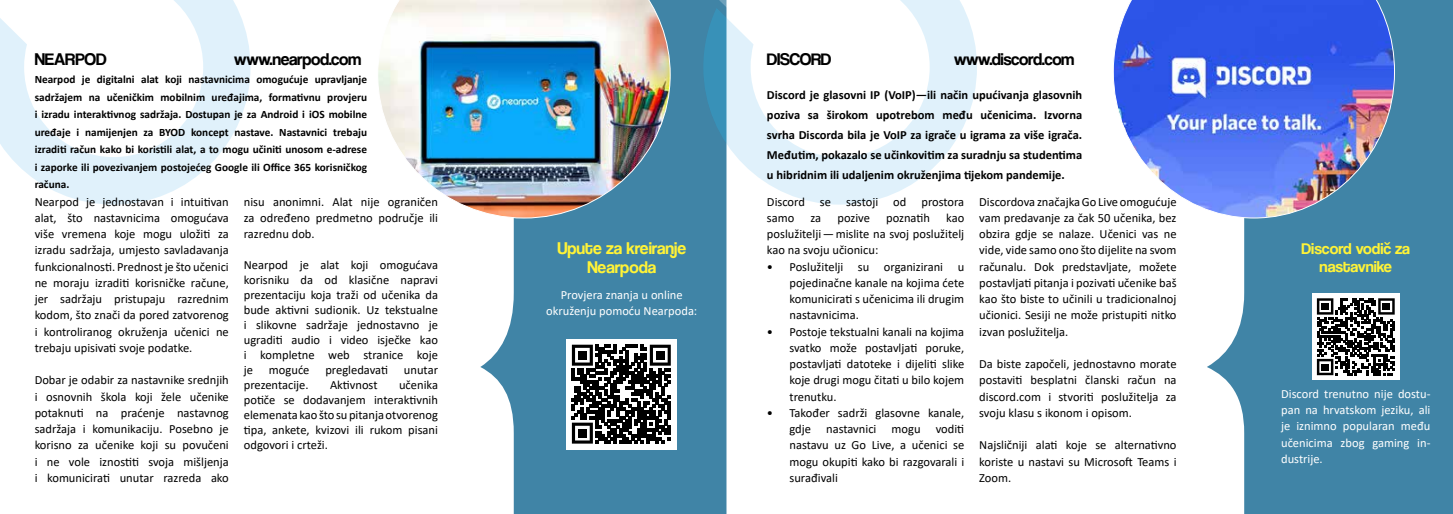
<style>
.page{position:relative;width:1453px;height:514px;background:#fff}
.page>*{position:absolute;margin:0;border:0;box-sizing:border-box;transform-origin:0 0}
.t1{font:17.5px "Coolvetica Rg";letter-spacing:-.02em;color:#000}
.t2{font:17.5px/18.8px "Coolvetica Rg";color:#fff337;text-align:center}
.t3{font:17.5px "Coolvetica Rg";color:#000}
.t4{font:16.25px/18.8px "Coolvetica Rg";color:#fff337;text-align:center}
.t5{font:12.5px/16.2px "Calibri";color:#000;text-align:justify}
.t6{font:700 12.5px/20px "Calibri";color:#000;text-align:justify}
.t7{font:12.5px/16.2px "Calibri";color:#fff;text-align:center}
.t8{font:700 11.25px/17.5px "Calibri";color:#000;text-align:justify}
</style>
<div class="page">
<svg style="left:480px;top:0;width:246px;height:514px;background:#5994b1"></svg>
<svg style="left:1207px;top:0;width:246px;height:514px;background:#5893b1"></svg>
<img style="left:378px;top:0;width:293px;height:219px">
<img style="left:1113px;top:0;width:282px;height:219px">
<svg style="left:0;top:0;width:250px;height:205px;fill:#e0f1fb"></svg>
<svg style="left:0;top:0;width:163px;height:119px"></svg>
<svg style="left:703px;top:0;width:274px;height:205px;fill:#e0f1fb"></svg>
<svg style="left:691px;top:0;width:199px;height:119px"></svg>
<div style="left:566px;top:339px;width:111px;height:110px;background:#fff"></div>
<svg style="left:572px;top:345px;width:99px;height:98px"></svg>
<div style="left:578px;top:351px;width:9px;height:9px;background:#000"></div>
<div style="left:656px;top:351px;width:9px;height:9px;background:#000"></div>
<div style="left:578px;top:428px;width:9px;height:9px;background:#000"></div>
<div style="left:1312px;top:294px;width:87px;height:86px;background:#fff"></div>
<svg style="left:1317px;top:298px;width:77px;height:77px"></svg>
<div style="left:1321px;top:303px;width:7px;height:7px;background:#000"></div>
<div style="left:1383px;top:303px;width:7px;height:7px;background:#000"></div>
<div style="left:1321px;top:363px;width:7px;height:7px;background:#000"></div>
<h1 class="t3" style="left:35px;top:49px;width:74px">NEARPOD</h1>
<h1 class="t1" style="left:234px;top:49px;width:129px">www.nearpod.com</h1>
<p class="t8" style="left:35px;top:70px;width:334px">Nearpod je digitalni alat koji nastavnicima omogućuje upravljanje sadržajem na učeničkim mobilnim uređajima, formativnu provjeru i izradu interaktivnog sadržaja. Dostupan je za Android i iOS mobilne uređaje i namijenjen za BYOD koncept nastave. Nastavnici trebaju izraditi račun kako bi koristili alat, a to mogu učiniti unosom e-adrese i zaporke ili povezivanjem postojećeg Google ili Office 365 korisničkog računa.</p>
<p class="t5" style="left:35px;top:193px;width:196px">Nearpod je jednostavan i intuitivan alat, što nastavnicima omogućava više vremena koje mogu uložiti za izradu sadržaja, umjesto savladavanja funkcionalnosti. Prednost je što učenici ne moraju izraditi korisničke račune, jer sadržaju pristupaju razrednim kodom, što znači da pored zatvorenog i kontroliranog okruženja učenici ne trebaju upisivati svoje podatke.</p>
<p class="t5" style="left:35px;top:372px;width:196px">Dobar je odabir za nastavnike srednjih i osnovnih škola koji žele učenike potaknuti na praćenje nastavnog sadržaja i komunikaciju. Posebno je korisno za učenike koji su povučeni i ne vole iznostiti svoja mišljenja i komunicirati unutar razreda ako</p>
<p class="t5" style="left:244px;top:193px;width:196px">nisu anonimni. Alat nije ograničen za određeno predmetno područje ili razrednu dob.</p>
<p class="t5" style="left:244px;top:257px;width:196px;line-height:15px">Nearpod je alat koji omogućava korisniku da od klasične napravi prezentaciju koja traži od učenika da bude aktivni sudionik. Uz tekstualne i slikovne sadržaje jednostavno je ugraditi audio i video isječke kao i kompletne web stranice koje je</p>
<p class="t5" style="left:269px;top:362px;width:42px">moguće</p>
<p class="t5" style="left:325px;top:362px;width:64px">pregledavati</p>
<p class="t5" style="left:404px;top:362px;width:36px">unutar</p>
<p class="t5" style="left:244px;top:377px;width:66px">prezentacije.</p>
<p class="t5" style="left:330px;top:377px;width:49px">Aktivnost</p>
<p class="t5" style="left:244px;top:377px;width:196px;line-height:15px;text-indent:155px">učenika potiče se dodavanjem interaktivnih elemenata kao što su pitanja otvorenog tipa, ankete, kvizovi ili rukom pisani odgovori i crteži.</p>
<h1 class="t2" style="left:557px;top:239px;width:130px">Upute za kreiranje<br>Nearpoda</h1>
<p class="t7" style="left:546px;top:286px;width:153px">Provjera znanja u online okruženju pomoću Nearpoda:</p>
<h1 class="t1" style="left:767px;top:49px;width:66px">DISCORD</h1>
<h1 class="t1" style="left:954px;top:49px;width:122px">www.discord.com</h1>
<p class="t6" style="left:767px;top:84px;width:317px">Discord je glasovni IP (VoIP)—ili način upućivanja glasovnih poziva sa širokom upotrebom među učenicima. Izvorna svrha Discorda bila je VoIP za igrače u igrama za više igrača.<br>Međutim, pokazalo se učinkovitim za suradnju sa studentima u hibridnim ili udaljenim okruženjima tijekom pandemije.</p>
<p class="t5" style="left:767px;top:193px;width:199px">Discord se sastoji od prostora samo</p>
<p class="t5" style="left:767px;top:209px;width:199px;text-indent:179px">kao poslužitelji — mislite na svoj poslužitelj kao na svoju učionicu:</p>
<p class="t5" style="left:789px;top:258px;width:176px;text-indent:-22px">• Poslužitelji su organizirani u pojedinačne kanale na kojima ćete komunicirati s učenicima ili drugim nastavnicima.</p>
<p class="t5" style="left:789px;top:323px;width:176px;text-indent:-22px">• Postoje tekstualni kanali na kojima svatko može postavljati poruke, postavljati datoteke i dijeliti slike koje drugi mogu čitati u bilo kojem trenutku.</p>
<p class="t5" style="left:789px;top:404px;width:176px;text-indent:-22px">• Također sadrži glasovne kanale, gdje nastavnici mogu voditi nastavu uz Go Live, a učenici se mogu okupiti kako bi razgovarali i surađivali</p>
<p class="t5" style="left:810px;top:209px;width:12px">za</p>
<p class="t5" style="left:837px;top:209px;width:34px">pozive</p>
<p class="t5" style="left:886px;top:209px;width:45px">poznatih</p>
<p class="t5" style="left:979px;top:193px;width:199px">Discordova značajka Go Live omogućuje vam predavanje za čak 50 učenika, bez obzira gdje se nalaze. Učenici vas ne vide, vide samo ono što dijelite na svom računalu. Dok predstavljate, možete postavljati pitanja i pozivati učenike baš kao što biste to učinili u tradicionalnoj učionici. Sesiji ne može pristupiti nitko izvan poslužitelja.</p>
<p class="t5" style="left:979px;top:355px;width:199px">Da biste započeli, jednostavno morate postaviti besplatni članski račun na discord.com i stvoriti poslužitelja za svoju klasu s ikonom i opisom.</p>
<p class="t5" style="left:979px;top:437px;width:199px">Najsličniji alati koje se alternativno koriste u nastavi su Microsoft Teams i Zoom.</p>
<h2 class="t4" style="left:1301px;top:238px;width:110px">Discord vodič za nastavnike</h2>
<p class="t7" style="left:1281px;top:385px;width:151px;text-align:justify">Discord trenutno nije dostu&shy;pan na hrvatskom jeziku, ali je iznimno popularan među učenicima zbog gaming in&shy;dustrije.</p>
</div>
